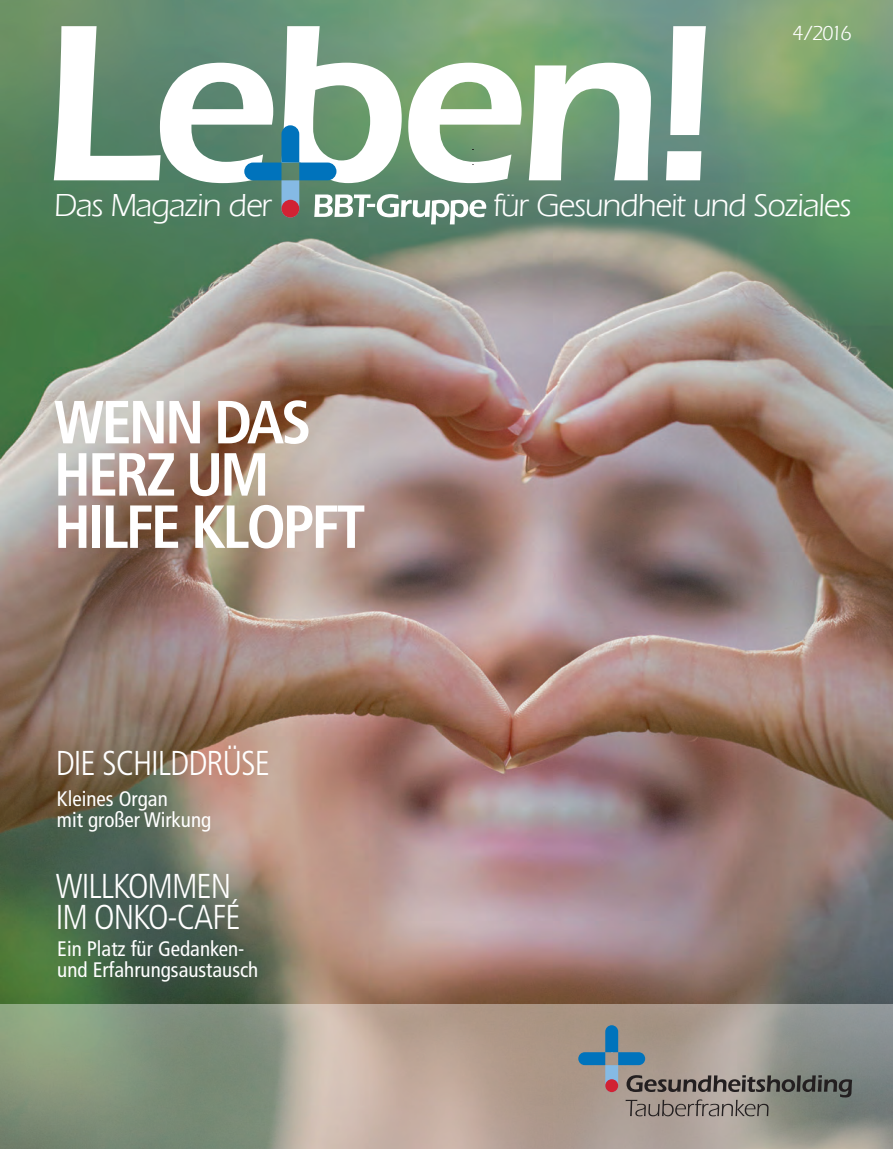
<style>
.page{position:relative;width:893px;height:1149px;background:#fff}
.page>*{position:absolute;margin:0;border:0;box-sizing:border-box;transform-origin:0 0}
.t1{font:700 condensed 60.75px "Frutiger LT Pro";letter-spacing:-.05em;color:#fff}
.t2{font:300 condensed 34.5px "Frutiger LT Pro";letter-spacing:-.03em;color:#fff}
.t3{font:32.7px "ITC Eras LT";letter-spacing:-.03em;color:#fff}
.t4{font:condensed 21px/21px "Frutiger LT Pro";color:#fff}
.t5{font:21px "ITC Eras LT";color:#fff}
</style>
<div class="page">
<img style="left:0;top:0;width:893px;height:1003px">
<svg style="left:54px;top:26px;width:652px;height:157px"></svg>
<svg style="left:244px;top:125px;width:242px;height:99px"></svg>
<div style="left:281px;top:200px;width:18px;height:17px;background:#d12233;border-radius:50%"></div>
<svg style="left:0;top:1003px;width:893px;height:145px;background:#9e9b8b"></svg>
<svg style="left:578px;top:1024px;width:274px;height:91px;background:#8e8d88"></svg>
<svg style="left:605px;top:1078px;width:13px;height:13px"></svg>
<p class="t5" style="left:792px;top:22px;width:62px">4/2016</p>
<p class="t3" style="left:54px;top:187px;width:219px">Das Magazin der</p>
<p class="t3" style="left:493px;top:187px;width:360px">für Gesundheit und Soziales</p>
<p class="t1" style="left:54px;top:386px;width:259px">WENN DAS</p>
<p class="t1" style="left:54px;top:438px;width:217px">HERZ UM</p>
<p class="t1" style="left:54px;top:490px;width:313px">HILFE KLOPFT</p>
<p class="t2" style="left:56px;top:743px;width:216px">DIE SCHILDDRÜSE</p>
<p class="t4" style="left:57px;top:787px;width:112px">Kleines Organ</p>
<p class="t4" style="left:57px;top:808px;width:156px">mit großer Wirkung</p>
<p class="t2" style="left:56px;top:866px;width:177px">WILLKOMMEN</p>
<p class="t2" style="left:56px;top:897px;width:186px">IM ONKO-CAFÉ</p>
<p class="t4" style="left:57px;top:938px;width:203px">Ein Platz für Gedanken&shy;und Erfahrungsaustausch</p>
</div>
